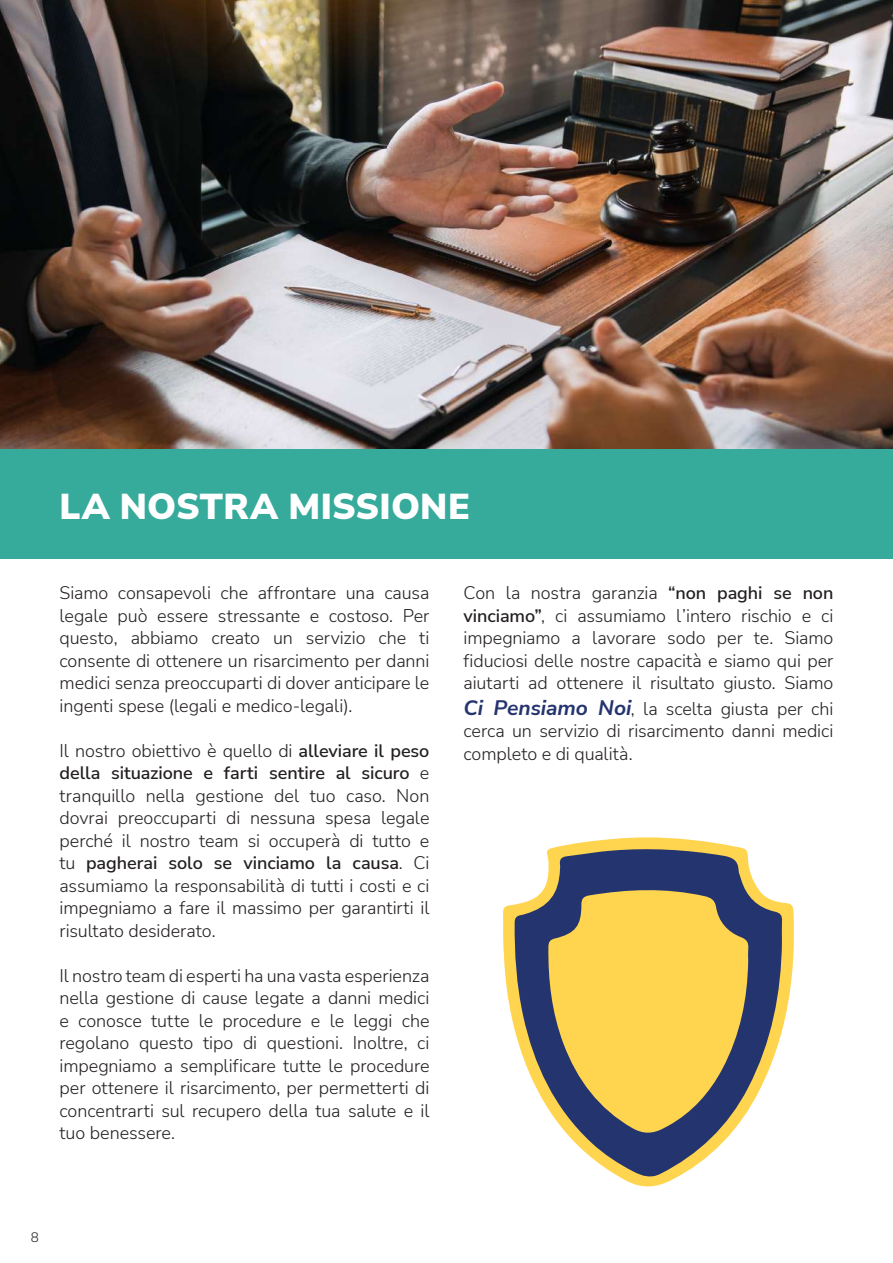
<style>
.page{position:relative;width:893px;height:1263px;background:#fff}
.page>*{position:absolute;margin:0;border:0;box-sizing:border-box;transform-origin:0 0}
.t1{font:900 36px "Nunito Sans";letter-spacing:.005em;color:#fff}
.t2{font:300 18px/22.5px "Nunito Sans";letter-spacing:-.005em;color:#231f20;text-align:justify}
.t3{font:300 13.5px "Nunito Sans";color:#231f20}
.s1{font-weight:600}
.s2{font-weight:700;font-style:italic;font-size:21px;color:#24346f}
</style>
<div class="page">
<div style="left:0;top:448px;width:893px;height:111px;background:#36ab9b"></div>
<img style="left:0;top:0;width:893px;height:449px">
<svg style="left:503px;top:837px;width:291px;height:350px"></svg>
<svg style="left:514px;top:848px;width:268px;height:330px"></svg>
<h1 class="t1" style="left:60px;top:481px;width:412px">LA NOSTRA MISSIONE</h1>
<p class="t2" style="left:60px;top:581px;width:371px">Siamo consapevoli che affrontare una causa legale può essere stressante e costoso. Per questo, abbiamo creato un servizio che ti consente di ottenere un risarcimento per danni medici senza preoccuparti di dover anticipare le ingenti spese (legali e medico-legali).</p>
<p class="t2" style="left:60px;top:739px;width:371px">Il nostro obiettivo è quello di <span class="s1">alleviare il peso della situazione e farti sentire al sicuro</span> e tranquillo nella gestione del tuo caso. Non dovrai preoccuparti di nessuna spesa legale perché il nostro team si occuperà di tutto e tu <span class="s1">pagherai solo se vinciamo la causa</span>. Ci assumiamo la responsabilità di tutti i costi e ci impegniamo a fare il massimo per garantirti il risultato desiderato.</p>
<p class="t2" style="left:60px;top:964px;width:371px">Il nostro team di esperti ha una vasta esperienza nella gestione di cause legate a danni medici e conosce tutte le procedure e le leggi che regolano questo tipo di questioni. Inoltre, ci impegniamo a semplificare tutte le procedure per ottenere il risarcimento, per permetterti di concentrarti sul recupero della tua salute e il tuo benessere.</p>
<p class="t2" style="left:463px;top:581px;width:371px">Con la nostra garanzia <span class="s1">“non paghi se non vinciamo”</span>, ci assumiamo l’intero rischio e ci impegniamo a lavorare sodo per te. Siamo fiduciosi delle nostre capacità e siamo qui per aiutarti ad ottenere il risultato giusto. Siamo</p>
<p class="t2" style="left:463px;top:696px;width:371px"><span class="s2">Ci Pensiamo Noi</span>, la scelta giusta per chi cerca un servizio di risarcimento danni medici completo e di qualità.</p>
<p class="t3" style="left:31px;top:1228px;width:10px">8</p>
</div>
